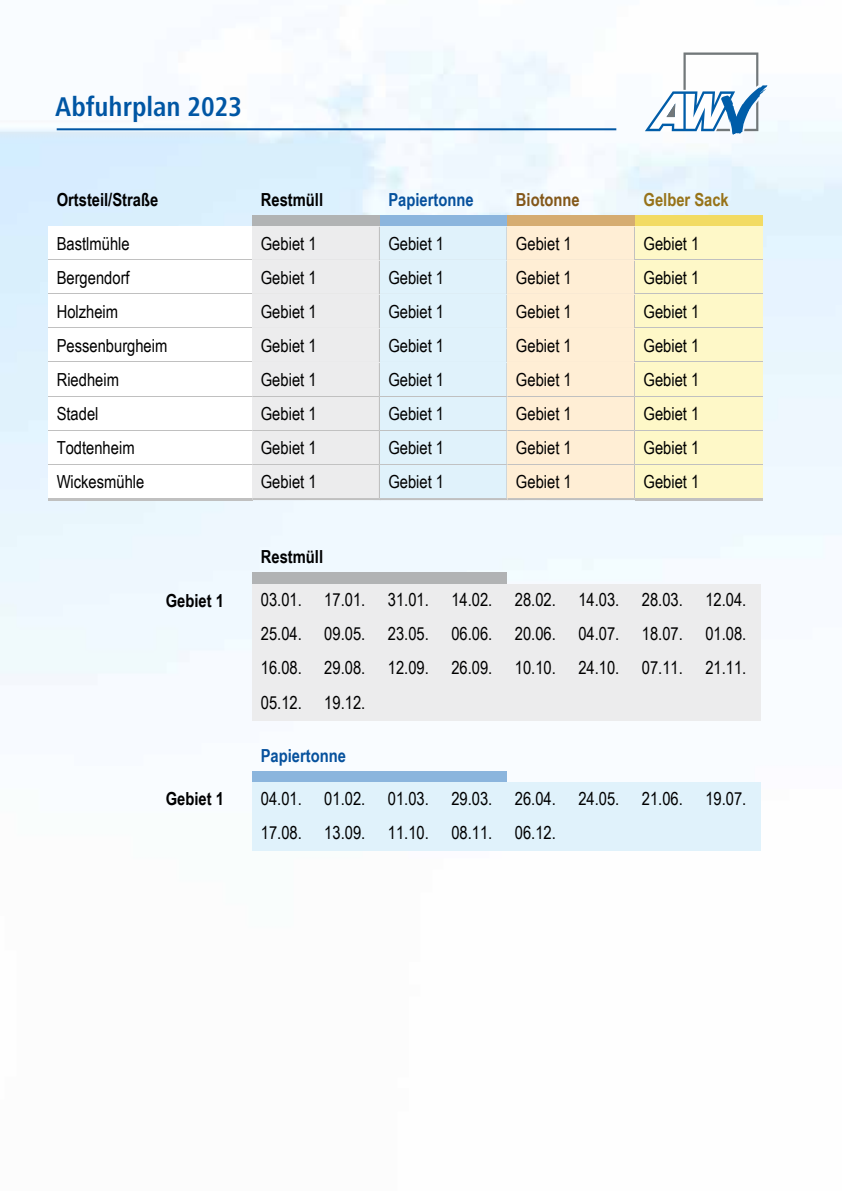
<style>
.page{position:relative;width:842px;height:1191px;background:#fff}
.page>*{position:absolute;margin:0;border:0;box-sizing:border-box;transform-origin:0 0}
.t1{font:700 condensed 28px "Frutiger Next";color:#0056a4}
.t2{font:700 28px "Arial Narrow";color:#1a65ab}
.t3{font:18px/34px "Arial Narrow";color:#000;text-align:justify}
.t4{font:700 18px "Arial Narrow";color:#000}
.t5{font:700 18px "Arial Narrow";color:#06519d}
.t6{font:700 18px "Arial Narrow";color:#977319}
.t7{font:700 18px "Arial Narrow";color:#835719}
</style>
<div class="page">
<hr style="left:57px;top:128px;width:559px;height:2px;background:#0056a4">
<svg style="left:645px;top:52px;width:123px;height:83px"></svg>
<div style="left:252px;top:215px;width:128px;height:12px;background:#b1b3b4"></div>
<div style="left:380px;top:215px;width:127px;height:12px;background:#8bb5dd"></div>
<div style="left:507px;top:215px;width:128px;height:12px;background:#d5ac71"></div>
<div style="left:635px;top:215px;width:128px;height:12px;background:#f2db63"></div>
<hr style="left:48px;top:260px;width:204px;height:2px;background:#c0c0c0">
<div style="left:635px;top:227px;width:128px;height:34px;background:#fef8c8"></div>
<hr style="left:635px;top:260px;width:128px;height:2px;background:#c0c0c0">
<div style="left:48px;top:261px;width:204px;height:34px;background:#fff"></div>
<hr style="left:48px;top:294px;width:204px;height:2px;background:#c0c0c0">
<div style="left:635px;top:261px;width:128px;height:34px;background:#fef8c8"></div>
<hr style="left:635px;top:294px;width:128px;height:2px;background:#c0c0c0">
<div style="left:48px;top:295px;width:204px;height:34px;background:#fff"></div>
<hr style="left:48px;top:328px;width:204px;height:2px;background:#c0c0c0">
<div style="left:635px;top:295px;width:128px;height:34px;background:#fef8c8"></div>
<hr style="left:635px;top:328px;width:128px;height:2px;background:#c0c0c0">
<div style="left:48px;top:329px;width:204px;height:34px;background:#fff"></div>
<hr style="left:48px;top:362px;width:204px;height:2px;background:#c0c0c0">
<div style="left:635px;top:329px;width:128px;height:34px;background:#fef8c8"></div>
<hr style="left:635px;top:362px;width:128px;height:2px;background:#c0c0c0">
<div style="left:48px;top:363px;width:204px;height:34px;background:#fff"></div>
<hr style="left:48px;top:396px;width:204px;height:2px;background:#c0c0c0">
<div style="left:635px;top:363px;width:128px;height:34px;background:#fef8c8"></div>
<hr style="left:635px;top:396px;width:128px;height:2px;background:#c0c0c0">
<div style="left:48px;top:397px;width:204px;height:34px;background:#fff"></div>
<hr style="left:48px;top:430px;width:204px;height:2px;background:#c0c0c0">
<div style="left:635px;top:397px;width:128px;height:34px;background:#fef8c8"></div>
<hr style="left:635px;top:430px;width:128px;height:2px;background:#c0c0c0">
<div style="left:48px;top:431px;width:204px;height:34px;background:#fff"></div>
<hr style="left:48px;top:464px;width:204px;height:2px;background:#c0c0c0">
<div style="left:635px;top:431px;width:128px;height:34px;background:#fef8c8"></div>
<hr style="left:635px;top:464px;width:128px;height:2px;background:#c0c0c0">
<div style="left:48px;top:465px;width:204px;height:34px;background:#fff"></div>
<hr style="left:48px;top:498px;width:204px;height:2px;background:#c0c0c0">
<svg style="left:252px;top:227px;width:384px;height:273px;background:#edede8"></svg>
<div style="left:635px;top:465px;width:128px;height:34px;background:#fef8c8"></div>
<hr style="left:635px;top:498px;width:128px;height:2px;background:#c0c0c0">
<div style="left:252px;top:573px;width:254px;height:11px;background:#b1b3b4"></div>
<div style="left:252px;top:584px;width:64px;height:34px;background:#ececed"></div>
<div style="left:316px;top:584px;width:63px;height:34px;background:#ececed"></div>
<div style="left:379px;top:584px;width:64px;height:34px;background:#ececed"></div>
<div style="left:443px;top:584px;width:63px;height:34px;background:#ececed"></div>
<div style="left:506px;top:584px;width:64px;height:34px;background:#ececed"></div>
<div style="left:570px;top:584px;width:63px;height:34px;background:#ececed"></div>
<div style="left:633px;top:584px;width:64px;height:34px;background:#ececed"></div>
<div style="left:697px;top:584px;width:63px;height:34px;background:#ececed"></div>
<div style="left:252px;top:618px;width:64px;height:34px;background:#ececed"></div>
<div style="left:316px;top:618px;width:63px;height:34px;background:#ececed"></div>
<div style="left:379px;top:618px;width:64px;height:34px;background:#ececed"></div>
<div style="left:443px;top:618px;width:63px;height:34px;background:#ececed"></div>
<div style="left:506px;top:618px;width:64px;height:34px;background:#ececed"></div>
<div style="left:570px;top:618px;width:63px;height:34px;background:#ececed"></div>
<div style="left:633px;top:618px;width:64px;height:34px;background:#ececed"></div>
<div style="left:697px;top:618px;width:63px;height:34px;background:#ececed"></div>
<div style="left:252px;top:652px;width:64px;height:34px;background:#ececed"></div>
<div style="left:316px;top:652px;width:63px;height:34px;background:#ececed"></div>
<div style="left:379px;top:652px;width:64px;height:34px;background:#ececed"></div>
<div style="left:443px;top:652px;width:63px;height:34px;background:#ececed"></div>
<div style="left:506px;top:652px;width:64px;height:34px;background:#ececed"></div>
<div style="left:570px;top:652px;width:63px;height:34px;background:#ececed"></div>
<div style="left:633px;top:652px;width:64px;height:34px;background:#ececed"></div>
<div style="left:697px;top:652px;width:63px;height:34px;background:#ececed"></div>
<div style="left:252px;top:686px;width:64px;height:34px;background:#ececed"></div>
<div style="left:316px;top:686px;width:63px;height:34px;background:#ececed"></div>
<div style="left:379px;top:686px;width:64px;height:34px;background:#ececed"></div>
<div style="left:443px;top:686px;width:63px;height:34px;background:#ececed"></div>
<div style="left:506px;top:686px;width:64px;height:34px;background:#ececed"></div>
<div style="left:570px;top:686px;width:63px;height:34px;background:#ececed"></div>
<div style="left:633px;top:686px;width:64px;height:34px;background:#ececed"></div>
<div style="left:697px;top:686px;width:63px;height:34px;background:#ececed"></div>
<div style="left:252px;top:771px;width:254px;height:11px;background:#8bb5dd"></div>
<div style="left:252px;top:782px;width:64px;height:34px;background:#e0f2fb"></div>
<div style="left:316px;top:782px;width:63px;height:34px;background:#e0f2fb"></div>
<div style="left:379px;top:782px;width:64px;height:34px;background:#e0f2fb"></div>
<div style="left:443px;top:782px;width:63px;height:34px;background:#e0f2fb"></div>
<div style="left:506px;top:782px;width:64px;height:34px;background:#e0f2fb"></div>
<div style="left:570px;top:782px;width:63px;height:34px;background:#e0f2fb"></div>
<div style="left:633px;top:782px;width:64px;height:34px;background:#e0f2fb"></div>
<div style="left:697px;top:782px;width:63px;height:34px;background:#e0f2fb"></div>
<div style="left:252px;top:816px;width:64px;height:34px;background:#e0f2fb"></div>
<div style="left:316px;top:816px;width:63px;height:34px;background:#e0f2fb"></div>
<div style="left:379px;top:816px;width:64px;height:34px;background:#e0f2fb"></div>
<div style="left:443px;top:816px;width:63px;height:34px;background:#e0f2fb"></div>
<div style="left:506px;top:816px;width:64px;height:34px;background:#e0f2fb"></div>
<div style="left:570px;top:816px;width:63px;height:34px;background:#e0f2fb"></div>
<div style="left:633px;top:816px;width:64px;height:34px;background:#e0f2fb"></div>
<div style="left:697px;top:816px;width:63px;height:34px;background:#e0f2fb"></div>
<h1 class="t1" style="left:55px;top:90px;width:188px">Abfuhrplan 2023</h1>
<h1 class="t2" style="left:58px;top:94px;width:181px">Abfuhrplan 2023</h1>
<p class="t4" style="left:57px;top:186px;width:103px">Ortsteil/Straße</p>
<p class="t4" style="left:261px;top:186px;width:64px">Restmüll</p>
<p class="t5" style="left:388px;top:186px;width:87px">Papiertonne</p>
<p class="t7" style="left:516px;top:186px;width:65px">Biotonne</p>
<p class="t6" style="left:643px;top:186px;width:87px">Gelber Sack</p>
<p class="t3" style="left:57px;top:226px;width:74px">Bastlmühle</p>
<p class="t3" style="left:261px;top:226px;width:57px">Gebiet 1</p>
<p class="t3" style="left:388px;top:226px;width:57px">Gebiet 1</p>
<p class="t3" style="left:516px;top:226px;width:57px">Gebiet 1</p>
<p class="t3" style="left:643px;top:226px;width:57px">Gebiet 1</p>
<p class="t3" style="left:57px;top:260px;width:74px">Bergendorf</p>
<p class="t3" style="left:261px;top:260px;width:57px">Gebiet 1</p>
<p class="t3" style="left:388px;top:260px;width:57px">Gebiet 1</p>
<p class="t3" style="left:516px;top:260px;width:57px">Gebiet 1</p>
<p class="t3" style="left:643px;top:260px;width:57px">Gebiet 1</p>
<p class="t3" style="left:57px;top:294px;width:63px">Holzheim</p>
<p class="t3" style="left:261px;top:294px;width:57px">Gebiet 1</p>
<p class="t3" style="left:388px;top:294px;width:57px">Gebiet 1</p>
<p class="t3" style="left:516px;top:294px;width:57px">Gebiet 1</p>
<p class="t3" style="left:643px;top:294px;width:57px">Gebiet 1</p>
<p class="t3" style="left:57px;top:328px;width:112px">Pessenburgheim</p>
<p class="t3" style="left:261px;top:328px;width:57px">Gebiet 1</p>
<p class="t3" style="left:388px;top:328px;width:57px">Gebiet 1</p>
<p class="t3" style="left:516px;top:328px;width:57px">Gebiet 1</p>
<p class="t3" style="left:643px;top:328px;width:57px">Gebiet 1</p>
<p class="t3" style="left:57px;top:362px;width:64px">Riedheim</p>
<p class="t3" style="left:261px;top:362px;width:57px">Gebiet 1</p>
<p class="t3" style="left:388px;top:362px;width:57px">Gebiet 1</p>
<p class="t3" style="left:516px;top:362px;width:57px">Gebiet 1</p>
<p class="t3" style="left:643px;top:362px;width:57px">Gebiet 1</p>
<p class="t3" style="left:57px;top:396px;width:43px">Stadel</p>
<p class="t3" style="left:261px;top:396px;width:57px">Gebiet 1</p>
<p class="t3" style="left:388px;top:396px;width:57px">Gebiet 1</p>
<p class="t3" style="left:516px;top:396px;width:57px">Gebiet 1</p>
<p class="t3" style="left:643px;top:396px;width:57px">Gebiet 1</p>
<p class="t3" style="left:57px;top:430px;width:79px">Todtenheim</p>
<p class="t3" style="left:261px;top:430px;width:57px">Gebiet 1</p>
<p class="t3" style="left:388px;top:430px;width:57px">Gebiet 1</p>
<p class="t3" style="left:516px;top:430px;width:57px">Gebiet 1</p>
<p class="t3" style="left:643px;top:430px;width:57px">Gebiet 1</p>
<p class="t3" style="left:57px;top:464px;width:89px">Wickesmühle</p>
<p class="t3" style="left:261px;top:464px;width:57px">Gebiet 1</p>
<p class="t3" style="left:388px;top:464px;width:57px">Gebiet 1</p>
<p class="t3" style="left:516px;top:464px;width:57px">Gebiet 1</p>
<p class="t3" style="left:643px;top:464px;width:57px">Gebiet 1</p>
<p class="t4" style="left:261px;top:543px;width:64px">Restmüll</p>
<p class="t4" style="left:166px;top:586px;width:60px">Gebiet 1</p>
<p class="t3" style="left:261px;top:582px;width:487px">03.01. 17.01. 31.01. 14.02. 28.02. 14.03. 28.03. 12.04.<br>25.04. 09.05. 23.05. 06.06. 20.06. 04.07. 18.07. 01.08.<br>16.08. 29.08. 12.09. 26.09. 10.10. 24.10. 07.11. 21.11.<br>05.12. 19.12.</p>
<p class="t5" style="left:261px;top:742px;width:87px">Papiertonne</p>
<p class="t4" style="left:166px;top:785px;width:60px">Gebiet 1</p>
<p class="t3" style="left:261px;top:781px;width:487px">04.01. 01.02. 01.03. 29.03. 26.04. 24.05. 21.06. 19.07.<br>17.08. 13.09. 11.10. 08.11. 06.12.</p>
</div>
